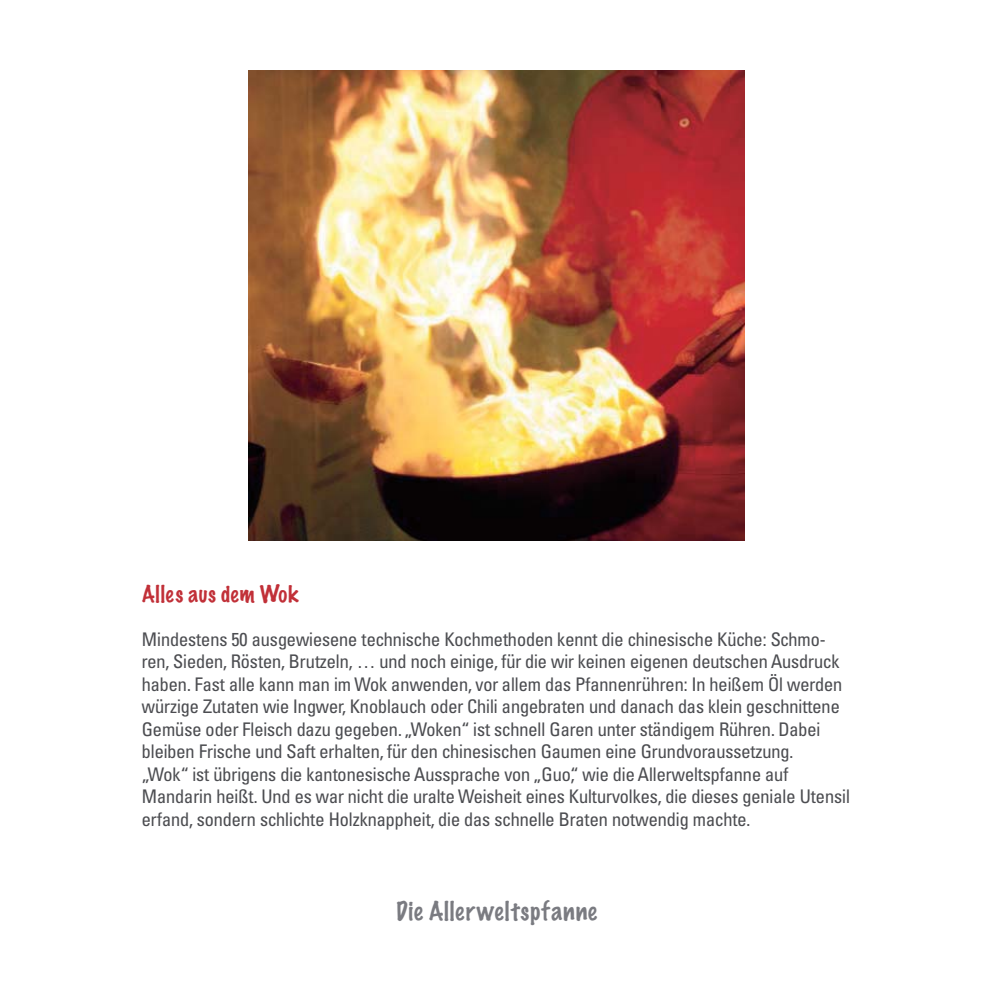
<style>
.page{position:relative;width:993px;height:993px;background:#fff}
.page>*{position:absolute;margin:0;border:0;box-sizing:border-box;transform-origin:0 0}
.t1{font:100 23.75px "Marker Felt";letter-spacing:.035em;color:#7a7b81}
.t2{font:100 21.25px "Marker Felt";letter-spacing:.025em;color:#c13038}
.t3{font:condensed 18.75px/22.5px "Univers S";color:#4c4d51}
</style>
<div class="page">
<img style="left:248px;top:71px;width:496px;height:469px">
<p class="t2" style="left:142px;top:583px;width:158px">Alles aus dem Wok</p>
<p class="t3" style="left:142px;top:629px;width:709px">Mindestens 50 ausgewiesene technische Kochmethoden kennt die chinesische Küche: Schmo&shy;ren, Sieden, Rösten, Brutzeln, … und noch einige, für die wir keinen eigenen deutschen Ausdruck haben. Fast alle kann man im Wok anwenden, vor allem das Pfannenrühren: In heißem Öl werden würzige Zutaten wie Ingwer, Knoblauch oder Chili angebraten und danach das klein geschnittene Gemüse oder Fleisch dazu gegeben. „Woken“ ist schnell Garen unter ständigem Rühren. Dabei bleiben Frische und Saft erhalten, für den chinesischen Gaumen eine Grundvoraussetzung.<br>„Wok“ ist übrigens die kantonesische Aussprache von „Guo“, wie die Allerweltspfanne auf Mandarin heißt. Und es war nicht die uralte Weisheit eines Kulturvolkes, die dieses geniale Utensil erfand, sondern schlichte Holzknappheit, die das schnelle Braten notwendig machte.</p>
<p class="t1" style="left:396px;top:898px;width:202px">Die Allerweltspfanne</p>
</div>
